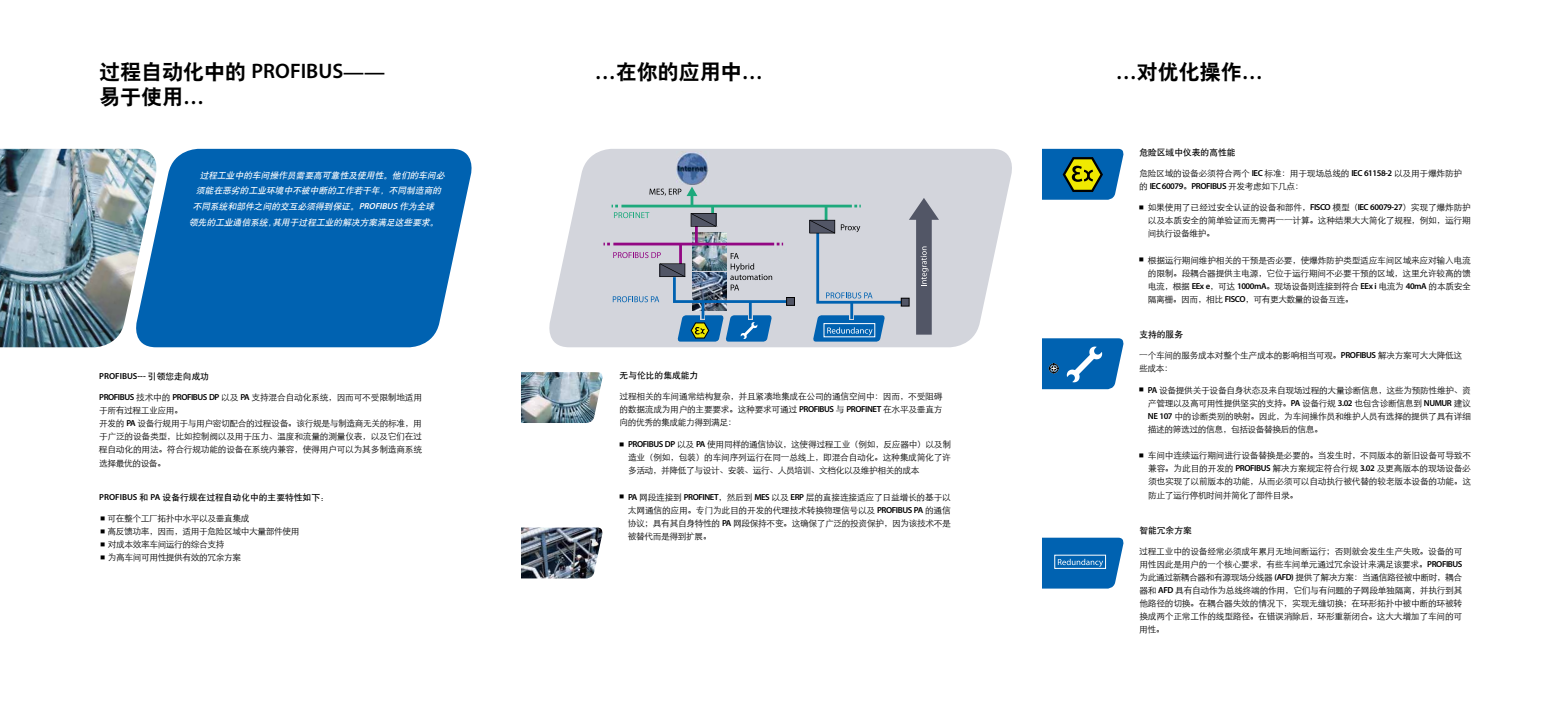
<style>
.page{position:relative;width:1563px;height:707px;background:#fff}
.page>*{position:absolute;margin:0;border:0;box-sizing:border-box;transform-origin:0 0}
.t1{font:21px "H Yb 2 gj";color:#000}
.t2{font:600 21px "Myriad Pro";color:#000}
.t3{font:8.75px/13.1px "ST Xihei";letter-spacing:-.035em;color:#000;text-align:justify}
.t4{font:italic 8.75px "H Yb 1 gj";color:#fff}
.t5{font:8.75px "H Yb 1 gj";color:#000}
.t6{font:600 8.75px "Myriad Pro";letter-spacing:-.05em;color:#000}
.t7{font:600 8.75px "Myriad Pro";color:#000}
.t8{font:5.25px "ST Xihei";color:#000}
.s1{font-family:"H Yb 2 gj";font-weight:400}
.s2{font-family:"Myriad Pro";font-weight:600}
.s3{font-family:"H Yb 1 gj";font-weight:400}
.s4{font-family:"ST Xihei";font-weight:400}
</style>
<div class="page">
<img style="left:0;top:149px;width:131px;height:198px">
<svg style="left:131px;top:149px;width:341px;height:198px;background:#1b72b8"></svg>
<svg style="left:549px;top:149px;width:463px;height:198px;fill:#d3d5dc"></svg>
<svg style="left:1042px;top:149px;width:81px;height:51px;background:#347788"></svg>
<img style="left:521px;top:527px;width:82px;height:51px">
<img style="left:521px;top:372px;width:82px;height:51px">
<svg style="left:603px;top:187px;width:336px;height:155px;background:#b0bbc9"></svg>
<div style="left:823px;top:323px;width:52px;height:14px;border:1px solid #fff"></div>
<img style="left:676px;top:152px;width:33px;height:32px">
<svg style="left:1042px;top:538px;width:81px;height:51px;background:#1b73b9"></svg>
<svg style="left:1042px;top:338px;width:81px;height:51px;background:#2175b9"></svg>
<h1 class="t2" style="left:99px;top:58px;width:287px"><span class="s1">过程自动化中的</span> PROFIBUS——</h1>
<h1 class="t1" style="left:99px;top:86px;width:106px">易于使用<span class="s2">…</span></h1>
<p class="t4" style="left:200px;top:170px;width:248px">过程工业中的车间操作员需要高可靠性及使用性。他们的车间必</p>
<p class="t4" style="left:196px;top:186px;width:248px">须能在恶劣的工业环境中不被中断的工作若干年，不同制造商的</p>
<p class="t4" style="left:193px;top:202px;width:245px">不同系统和部件之间的交互必须得到保证。<span class="s2">PROFIBUS</span> 作为全球</p>
<p class="t4" style="left:189px;top:218px;width:253px">领先的工业通信系统，其用于过程工业的解决方案满足这些要求。</p>
<p class="t7" style="left:99px;top:371px;width:111px">PROFIBUS--- <span class="s3">引领您走向成功</span></p>
<p class="t3" style="left:99px;top:390px;width:325px;text-align:left"><span class="s2">PROFIBUS</span> 技术中的 <span class="s2">PROFIBUS DP</span> 以及 <span class="s2">PA</span> 支持混合自动化系统，因而可不受限制地适用于所有过程工业应用。<br>开发的 <span class="s2">PA</span> 设备行规用于与用户密切配合的过程设备。该行规是与制造商无关的标准，用于广泛的设备类型，比如控制阀以及用于压力、温度和流量的测量仪表，以及它们在过程自动化的用法。符合行规功能的设备在系统内兼容，使得用户可以为其多制造商系统选择最优的设备。</p>
<p class="t5" style="left:99px;top:493px;width:231px"><span class="s2">PROFIBUS</span> 和 <span class="s2">PA</span> 设备行规在过程自动化中的主要特性如下：</p>
<p class="t3" style="left:108px;top:511px;width:193px;text-align:left">可在整个工厂拓扑中水平以及垂直集成<br>高反馈功率，因而，适用于危险区域中大量部件使用对成本效率车间运行的综合支持<br>为高车间可用性提供有效的冗余方案</p>
<p class="t8" style="left:100px;top:514px;width:7px">■</p>
<p class="t8" style="left:100px;top:527px;width:7px">■</p>
<p class="t8" style="left:100px;top:540px;width:7px">■</p>
<p class="t8" style="left:100px;top:554px;width:7px">■</p>
<h1 class="t1" style="left:595px;top:61px;width:169px"><span class="s2">…</span>在你的应用中<span class="s2">…</span></h1>
<h1 class="t1" style="left:1116px;top:61px;width:148px"><span class="s2">…</span>对优化操作<span class="s2">…</span></h1>
<p class="t5" style="left:1139px;top:148px;width:98px">危险区域中仪表的高性能</p>
<p class="t3" style="left:1139px;top:166px;width:324px">危险区域的设备必须符合两个 <span class="s2">IEC</span> 标准：用于现场总线的 <span class="s2">IEC 61158-2</span> 以及用于爆炸防护</p>
<p class="t6" style="left:1139px;top:180px;width:166px"><span class="s4">的</span> IEC 60079<span class="s4">。</span>PROFIBUS <span class="s4">开发考虑如下几点：</span></p>
<p class="t3" style="left:1147px;top:200px;width:325px">如果使用了已经过安全认证的设备和部件，<span class="s2">FISCO</span> 模型（<span class="s2">IEC 60079-27</span>）实现了爆炸防护以及本质安全的简单验证而无需再一一计算。这种结果大大简化了规程，例如，运行期间执行设备维护。</p>
<p class="t3" style="left:1148px;top:253px;width:325px">根据运行期间维护相关的干预是否必要，使爆炸防护类型适应车间区域来应对输入电流的限制。段耦合器提供主电源，它位于运行期间不必要干预的区域，这里允许较高的馈电流，根据 <span class="s2">EEx e</span>，可达 <span class="s2">1000mA</span>。现场设备则连接到符合 <span class="s2">EEx i</span> 电流为 <span class="s2">40mA</span> 的本质安全隔离栅。因而，相比 <span class="s2">FISCO</span>，可有更大数量的设备互连。</p>
<p class="t8" style="left:1139px;top:203px;width:7px">■</p>
<p class="t8" style="left:1139px;top:256px;width:7px">■</p>
<p class="t5" style="left:619px;top:371px;width:80px">无与伦比的集成能力</p>
<p class="t3" style="left:619px;top:389px;width:324px">过程相关的车间通常结构复杂，并且紧凑地集成在公司的通信空间中：因而，不受阻碍的数据流成为用户的主要要求。这种要求可通过 <span class="s2">PROFIBUS</span> 与 <span class="s2">PROFINET</span> 在水平及垂直方向的优秀的集成能力得到满足：</p>
<p class="t3" style="left:628px;top:437px;width:325px"><span class="s2">PROFIBUS DP</span> 以及 <span class="s2">PA</span> 使用同样的通信协议，这使得过程工业（例如，反应器中）以及制造业（例如，包装）的车间序列运行在同一总线上，即混合自动化。这种集成简化了许多活动，并降低了与设计、安装、运行、人员培训、文档化以及维护相关的成本</p>
<p class="t3" style="left:628px;top:490px;width:325px"><span class="s2">PA</span> 网段连接到 <span class="s2">PROFINET</span>，然后到 <span class="s2">MES</span> 以及 <span class="s2">ERP</span> 层的直接连接适应了日益增长的基于以太网通信的应用。专门为此目的开发的代理技术转换物理信号以及 <span class="s2">PROFIBUS PA</span> 的通信协议；具有其自身特性的 <span class="s2">PA</span> 网段保持不变。这确保了广泛的投资保护，因为该技术不是被替代而是得到扩展。</p>
<p class="t8" style="left:619px;top:440px;width:7px">■</p>
<p class="t8" style="left:619px;top:493px;width:7px">■</p>
<p class="t5" style="left:1139px;top:330px;width:45px">支持的服务</p>
<p class="t3" style="left:1139px;top:348px;width:324px">一个车间的服务成本对整个生产成本的影响相当可观。<span class="s2">PROFIBUS</span> 解决方案可大大降低这些成本：</p>
<p class="t3" style="left:1148px;top:383px;width:325px"><span class="s2">PA</span> 设备提供关于设备自身状态及来自现场过程的大量诊断信息，这些为预防性维护、资产管理以及高可用性提供坚实的支持。<span class="s2">PA</span> 设备行规 <span class="s2">3.02</span> 也包含诊断信息到 <span class="s2">NUMUR</span> 建议<span class="s2">NE 107</span> 中的诊断类别的映射。因此，为车间操作员和维护人员有选择的提供了具有详细描述的筛选过的信息，包括设备替换后的信息。</p>
<p class="t3" style="left:1148px;top:448px;width:325px">车间中连续运行期间进行设备替换是必要的。当发生时，不同版本的新旧设备可导致不兼容。为此目的开发的 <span class="s2">PROFIBUS</span> 解决方案规定符合行规 <span class="s2">3.02</span> 及更高版本的现场设备必须也实现了以前版本的功能，从而必须可以自动执行被代替的较老版本设备的功能。这防止了运行停机时间并简化了部件目录。</p>
<p class="t8" style="left:1139px;top:386px;width:7px">■</p>
<p class="t8" style="left:1139px;top:451px;width:7px">■</p>
<p class="t5" style="left:1139px;top:526px;width:54px">智能冗余方案</p>
<p class="t3" style="left:1139px;top:544px;width:325px">过程工业中的设备经常必须成年累月无地间断运行；否则就会发生生产失败。设备的可用性因此是用户的一个核心要求，有些车间单元通过冗余设计来满足该要求。<span class="s2">PROFIBUS</span>为此通过新耦合器和有源现场分线器 <span class="s2">(AFD)</span> 提供了解决方案：当通信路径被中断时，耦合器和 <span class="s2">AFD</span> 具有自动作为总线终端的作用，它们与有问题的子网段单独隔离，并执行到其他路径的切换。在耦合器失效的情况下，实现无缝切换；在环形拓扑中被中断的环被转换成两个正常工作的线型路径。在错误消除后，环形重新闭合。这大大增加了车间的可用性。</p>
</div>
